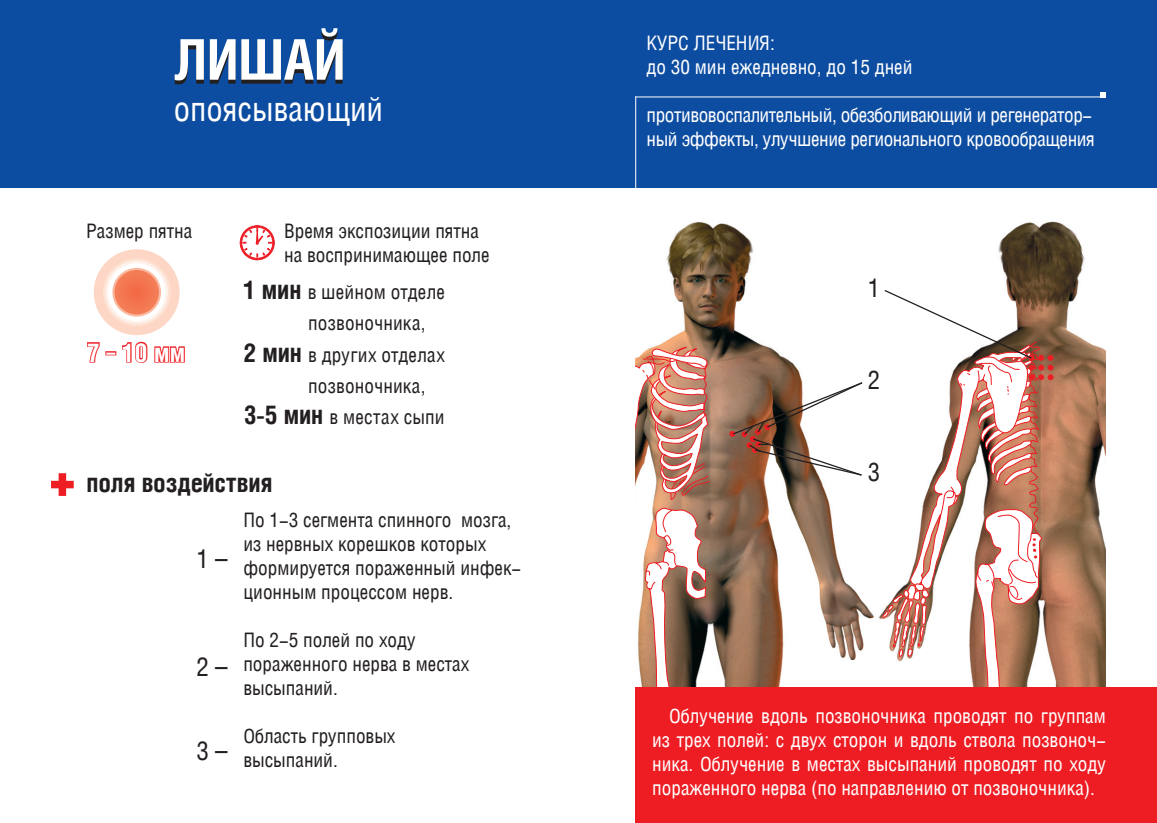
<style>
.page{position:relative;width:1157px;height:823px;background:#fff}
.page>*{position:absolute;margin:0;border:0;box-sizing:border-box;transform-origin:0 0}
.t1{font:700 condensed 56px "Helios";color:#fff}
.t2{font:condensed 34px "Helios";color:#fff}
.t3{font:700 condensed 26px "Helios";color:#231f20}
.t4{font:700 condensed 26px "Helios";color:#fff}
.t5{font:condensed 26px "Helios";color:#231f20}
.t6{font:condensed 25.6px "Helios";color:#231f20}
.t7{font:condensed 20px/24px "Helios";color:#231f20}
.t8{font:condensed 20px/24px "Helios";letter-spacing:-.02em;color:#fff;text-align:justify}
.t9{font:condensed 20px/24px "Helios";color:#fff}
.s1{font-weight:700;font-size:26px}
</style>
<div class="page">
<div style="left:0;top:0;width:578px;height:187px;background:#0d4da1"></div>
<div style="left:578px;top:0;width:579px;height:187px;background:#0d4da1"></div>
<hr style="left:635px;top:96px;width:471px;height:1px;background:#fff">
<hr style="left:635px;top:96px;width:1px;height:97px;background:#fff">
<svg style="left:1100px;top:92px;width:6px;height:4px"></svg>
<svg style="left:240px;top:225px;width:34px;height:35px"></svg>
<svg style="left:51px;top:473px;width:23px;height:22px"></svg>
<div style="left:94px;top:249px;width:86px;height:86px;background:#fdd6c5;border-radius:50%"></div>
<div style="left:103px;top:258px;width:68px;height:68px;background:#fee2d4;border-radius:50%"></div>
<div style="left:105px;top:261px;width:63px;height:62px;background:#fdf1ea;border-radius:50%"></div>
<div style="left:108px;top:263px;width:58px;height:58px;background:#fff;border-radius:50%"></div>
<svg style="left:110px;top:265px;width:53px;height:53px"></svg>
<svg style="left:112px;top:268px;width:49px;height:48px"></svg>
<div style="left:114px;top:270px;width:45px;height:44px;background:#f47c57;border-radius:50%"></div>
<div style="left:121px;top:276px;width:32px;height:32px;background:#f37852;border-radius:50%"></div>
<div style="left:125px;top:280px;width:24px;height:24px;background:#f3744e;border-radius:50%"></div>
<div style="left:129px;top:284px;width:16px;height:16px;background:#f36f4a;border-radius:50%"></div>
<div style="left:133px;top:288px;width:8px;height:8px;background:#f26a46;border-radius:50%"></div>
<svg style="left:87px;top:342px;width:13px;height:21px"></svg>
<div style="left:105px;top:351px;width:11px;height:4px;border:2px solid #ee1d23"></div>
<svg style="left:122px;top:333px;width:63px;height:30px"></svg>
<img style="left:879px;top:222px;width:227px;height:464px">
<img style="left:656px;top:222px;width:218px;height:464px">
<img style="left:635px;top:346px;width:75px;height:340px">
<div style="left:635px;top:686px;width:522px;height:136px;background:#ee1d23"></div>
<svg style="left:882px;top:288px;width:171px;height:399px"></svg>
<svg style="left:729px;top:381px;width:134px;height:95px"></svg>
<h1 class="t1" style="left:174px;top:28px;width:141px">лишай</h1>
<h2 class="t2" style="left:174px;top:90px;width:211px">опоясывающий</h2>
<p class="t7" style="left:86px;top:218px;width:108px">Размер пятна</p>
<h3 class="t4" style="left:87px;top:337px;width:100px">7 – 10 мм</h3>
<p class="t7" style="left:284px;top:218px;width:207px">Время экспозиции пятна на воспринимающее поле</p>
<p class="t7" style="left:243px;top:280px;width:203px"><span class="s1">1 мин</span> в шейном отделе</p>
<p class="t7" style="left:308px;top:311px;width:119px">позвоночника,</p>
<p class="t7" style="left:243px;top:342px;width:203px"><span class="s1">2 мин</span> в других отделах</p>
<p class="t7" style="left:308px;top:373px;width:119px">позвоночника,</p>
<p class="t7" style="left:243px;top:405px;width:203px"><span class="s1">3-5 мин</span> в местах сыпи</p>
<h3 class="t3" style="left:87px;top:468px;width:187px">поля воздействия</h3>
<h3 class="t5" style="left:196px;top:544px;width:33px">1 –</h3>
<h3 class="t5" style="left:196px;top:652px;width:33px">2 –</h3>
<h3 class="t5" style="left:196px;top:736px;width:33px">3 –</h3>
<p class="t7" style="left:243px;top:508px;width:279px">По 1-3 сегмента спинного мозга, из нервных корешков которых формируется пораженный инфек&shy;ционным процессом нерв.</p>
<p class="t7" style="left:243px;top:628px;width:227px">По 2-5 полей по ходу пораженного нерва в местах высыпаний.</p>
<p class="t7" style="left:243px;top:724px;width:154px">Область групповых высыпаний.</p>
<p class="t8" style="left:646px;top:31px;width:22px">Курс</p>
<p class="t9" style="left:646px;top:31px;width:267px;text-indent:47px">лечения:<br>до 30 мин ежедневно, до 15 дней</p>
<p class="t8" style="left:646px;top:103px;width:450px">противовоспалительный, обезболивающий и регенератор&shy;ный эффекты, улучшение регионального кровообращения</p>
<p class="t6" style="left:868px;top:273px;width:14px">1</p>
<p class="t6" style="left:868px;top:365px;width:14px">2</p>
<p class="t6" style="left:868px;top:457px;width:14px">3</p>
<p class="t8" style="left:652px;top:703px;width:455px;text-indent:17px">Облучение вдоль позвоночника проводят по группам из трех полей: с двух сторон и вдоль ствола позвоноч&shy;ника. Облучение в местах высыпаний проводят по ходу пораженного нерва (по направлению от позвоночника).</p>
</div>
